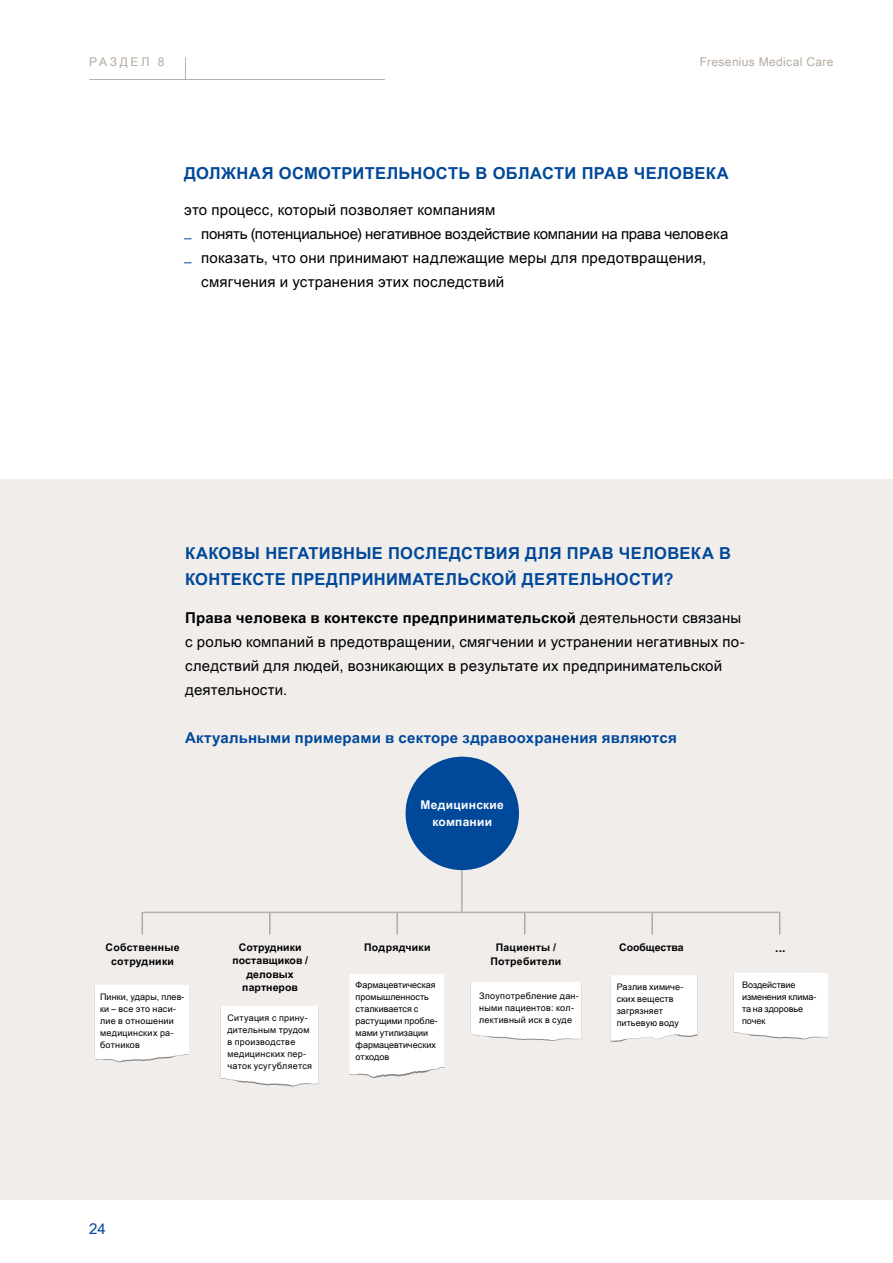
<style>
.page{position:relative;width:893px;height:1263px;background:#fff}
.page>*{position:absolute;margin:0;border:0;box-sizing:border-box;transform-origin:0 0}
.t1{font:700 16.5px/25.5px "Arial Unicode MS";letter-spacing:.02em;color:#00489a}
.t2{font:15px/24px "Arial Unicode MS";letter-spacing:.01em;color:#000}
.t3{font:15px "Arial Unicode MS";letter-spacing:-.02em;color:#000}
.t4{font:700 15px "Arial Unicode MS";letter-spacing:.01em;color:#00489a}
.t5{font:15px "Arial Unicode MS";color:#00489a}
.t6{font:12px "Arial Unicode MS";letter-spacing:.03em;color:#b5aba1}
.t7{font:700 12px/16.5px "Arial Unicode MS";letter-spacing:.02em;color:#fff;text-align:center}
.t8{font:700 12px "Arial Unicode MS";color:#000}
.t9{font:700 10.5px/13.5px "Arial Unicode MS";letter-spacing:.01em;color:#000;text-align:center}
.t10{font:9px/12px "Arial Unicode MS";letter-spacing:.015em;color:#000}
.t11{font:9px/12px "Arial Unicode MS";letter-spacing:-.01em;color:#000}
.s1{font-family:"Interstate";font-weight:300;color:#00489a}
.s2{font-weight:700}
</style>
<div class="page">
<div style="left:0;top:479px;width:893px;height:720px;background:#f0edeb"></div>
<hr style="left:396px;top:912px;width:2px;height:22px;background:#b5aba1">
<svg style="left:524px;top:913px;width:1px;height:21px"></svg>
<hr style="left:651px;top:912px;width:2px;height:22px;background:#b5aba1">
<svg style="left:779px;top:913px;width:1px;height:21px"></svg>
<hr style="left:461px;top:869px;width:2px;height:43px;background:#b5aba1">
<hr style="left:143px;top:912px;width:637px;height:1px;background:#b3b2b2">
<svg style="left:142px;top:912px;width:1px;height:22px"></svg>
<hr style="left:269px;top:912px;width:2px;height:22px;background:#b5aba1">
<div style="left:406px;top:757px;width:113px;height:113px;background:#00489a;border-radius:50%"></div>
<div style="left:95px;top:985px;width:94px;height:77px;background:#fff"></div>
<svg style="left:221px;top:1006px;width:98px;height:81px;background:#fcfcfc"></svg>
<div style="left:349px;top:974px;width:96px;height:104px;background:#fff"></div>
<div style="left:471px;top:983px;width:110px;height:58px;background:#fff"></div>
<div style="left:734px;top:973px;width:94px;height:67px;background:#fff"></div>
<svg style="left:610px;top:975px;width:87px;height:67px;background:#fcfcfc"></svg>
<hr style="left:89px;top:79px;width:296px;height:1px;background:#b3b2b2">
<svg style="left:185px;top:57px;width:1px;height:22px"></svg>
<h3 class="t6" style="left:89px;top:53px;width:77px">РАЗДЕЛ 8</h3>
<h3 class="t6" style="left:700px;top:53px;width:135px">Fresenius Medical Care</h3>
<h1 class="t1" style="left:184px;top:161px;width:546px">ДОЛЖНАЯ ОСМОТРИТЕЛЬНОСТЬ В ОБЛАСТИ ПРАВ ЧЕЛОВЕКА</h1>
<h2 class="t2" style="left:184px;top:197px;width:313px">это процесс, который позволяет компаниям</h2>
<h2 class="t3" style="left:184px;top:223px;width:546px"><span class="s1">_</span> понять (потенциальное) негативное воздействие компании на права человека</h2>
<h2 class="t2" style="left:184px;top:245px;width:524px"><span class="s1">_</span> показать, что они принимают надлежащие меры для предотвращения,</h2>
<h2 class="t2" style="left:201px;top:269px;width:304px">смягчения и устранения этих последствий</h2>
<h1 class="t1" style="left:185px;top:541px;width:547px">КАКОВЫ НЕГАТИВНЫЕ ПОСЛЕДСТВИЯ ДЛЯ ПРАВ ЧЕЛОВЕКА В<br>КОНТЕКСТЕ ПРЕДПРИНИМАТЕЛЬСКОЙ ДЕЯТЕЛЬНОСТИ?</h1>
<h2 class="t2" style="left:185px;top:605px;width:561px"><span class="s2">Права человека в контексте предпринимательской</span> деятельности связаны с ролью компаний в предотвращении, смягчении и устранении негативных по&shy;следствий для людей, возникающих в результате их предпринимательской деятельности.</h2>
<h2 class="t4" style="left:185px;top:727px;width:493px">Актуальными примерами в секторе здравоохранения являются</h2>
<h3 class="t7" style="left:421px;top:797px;width:85px">Медицинские компании</h3>
<p class="t9" style="left:106px;top:941px;width:75px">Собственные сотрудники</p>
<p class="t9" style="left:232px;top:940px;width:77px">Сотрудники поставщиков / деловых партнеров</p>
<p class="t9" style="left:364px;top:940px;width:68px">Подрядчики</p>
<p class="t9" style="left:490px;top:941px;width:73px">Пациенты /<br>Потребители</p>
<p class="t9" style="left:619px;top:941px;width:66px">Сообщества</p>
<h3 class="t8" style="left:775px;top:939px;width:12px">...</h3>
<p class="t10" style="left:100px;top:990px;width:86px">Пинки, удары, плев&shy;ки – все это наси&shy;лие в отношении медицинских ра&shy;ботников</p>
<p class="t10" style="left:356px;top:979px;width:84px">Фармацевтическая промышленность сталкивается с растущими пробле&shy;мами утилизации фармацевтических отходов</p>
<p class="t10" style="left:479px;top:990px;width:101px">Злоупотребление дан&shy;ными пациентов: кол&shy;лективный иск в суде</p>
<p class="t11" style="left:742px;top:979px;width:76px">Воздействие изменения клима&shy;та на здоровье почек</p>
<p class="t10" style="left:617px;top:981px;width:68px">Разлив химиче&shy;ских веществ загрязняет питьевую воду</p>
<p class="t10" style="left:227px;top:1011px;width:86px">Ситуация с прину&shy;дительным трудом в производстве медицинских пер&shy;чаток усугубляется</p>
<h2 class="t5" style="left:89px;top:1218px;width:18px">24</h2>
</div>
